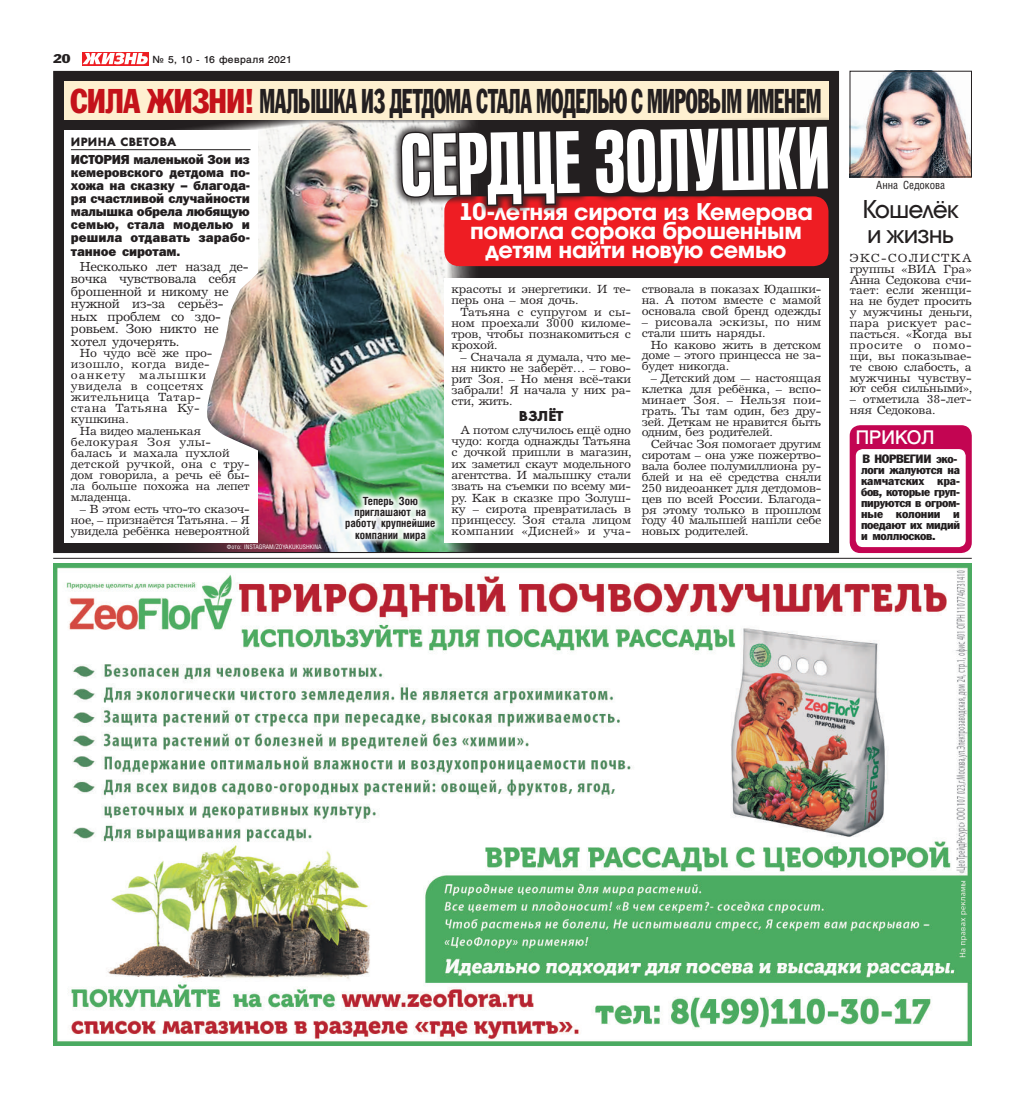
<style>
.page{position:relative;width:1025px;height:1099px;background:#fff}
.page>*{position:absolute;margin:0;border:0;box-sizing:border-box;transform-origin:0 0}
.t1{font:700 80.25px "ez Rubrica Cn";color:#fff;scale:.75 1}
.t2{font:33.75px "ez Fagot";letter-spacing:-.025em;color:#231f20;scale:.62 1}
.t3{font:25px/25px "ez Avante";letter-spacing:-.015em;color:#231f20}
.t4{font:700 23.5px/18.8px "ez Avante";letter-spacing:-.015em;color:#fff;text-align:center}
.t5{font:500 18.75px "ez Helios";letter-spacing:-.015em;color:#fff}
.t6{font:800 15px "ez Futura";letter-spacing:-.02em;color:#231f20;scale:1.1 1}
.t7{font:800 13.12px/13.1px "ez Franklin Goth";letter-spacing:.005em;color:#231f20;text-align:justify}
.t8{font:13.12px/12.5px "ez Excelsior";letter-spacing:-.02em;color:#231f20}
.t9{font:800 12.5px "ez Futura";letter-spacing:.01em;color:#231f20;scale:1.05 1}
.t10{font:12.5px "ez Fagot";color:#231f20;scale:1.3 1}
.t11{font:11.88px/10.9px "ez Excelsior";letter-spacing:-.02em;color:#231f20;text-align:justify;scale:1.05 1}
.t12{font:11.88px/11px "ez Fagot";letter-spacing:-.025em;color:#231f20;scale:1.1 1}
.t13{font:11.88px/11px "ez Excelsior";letter-spacing:.025em;color:#231f20;scale:1.05 1}
.t14{font:11.88px/10.9px "ez Excelsior";letter-spacing:.01em;color:#231f20;scale:1.05 1}
.t15{font:11.88px/10.9px "ez Excelsior";color:#231f20;scale:1.05 1}
.t16{font:700 11.25px/11.2px "ez Helios Cond";color:#231f20;text-align:center}
.t17{font:11.25px "ez Helios Cond";color:#231f20}
.t18{font:500 10px "ez Helios";letter-spacing:.025em;color:#231f20;scale:1.05 1}
.t19{font:6.25px "ez Helios Cond";color:#fff}
.s1{color:#c4121a}
</style>
<div class="page">
<svg style="left:82px;top:52px;width:67px;height:13px"></svg>
<svg style="left:82px;top:53px;width:66px;height:11px"></svg>
<div style="left:53px;top:71px;width:785px;height:482px;background:#231f20;border:1px solid #231f20"></div>
<img style="left:138px;top:120px;width:344px;height:432px">
<div style="left:444px;top:278px;width:384px;height:264px;background:#fff"></div>
<div style="left:64px;top:130px;width:193px;height:412px;background:#fff"></div>
<img style="left:207px;top:235px;width:67px;height:226px">
<div style="left:64px;top:81px;width:764px;height:39px;background:#fef0d0"></div>
<div style="left:392px;top:117px;width:445px;height:97px;background:#231f20;opacity:.75"></div>
<svg style="left:400px;top:70px;width:182px;height:418px"></svg>
<svg style="left:592px;top:70px;width:238px;height:385px"></svg>
<hr style="left:71px;top:149px;width:179px;height:1px;background:#231f20">
<img style="left:338px;top:489px;width:103px;height:59px">
<div style="left:849px;top:425px;width:122px;height:128px;background:#c30552;border-radius:11px"></div>
<div style="left:855px;top:449px;width:110px;height:98px;background:#fff;border-radius:7px"></div>
<img style="left:851px;top:73px;width:118px;height:102px">
<div style="left:849px;top:71px;width:122px;height:106px;border:1px solid #231f20"></div>
<hr style="left:53px;top:558px;width:918px;height:1px;background:#231f20">
<img style="left:53px;top:563px;width:918px;height:482px">
<p class="t10" style="left:53px;top:51px;width:15px">20</p>
<p class="t18" style="left:152px;top:53px;width:134px">№ 5, 10 - 16 февраля 2021</p>
<h2 class="t2" style="left:70px;top:82px;width:1212px"><span class="s1">СИЛА ЖИЗНИ!</span> МАЛЫШКА ИЗ ДЕТДОМА СТАЛА МОДЕЛЬЮ С МИРОВЫМ ИМЕНЕМ</h2>
<h1 class="t1" style="left:399px;top:119px;width:575px;rotate:-1deg">СЕРДЦЕ ЗОЛУШКИ</h1>
<p class="t9" style="left:71px;top:134px;width:102px">ИРИНА СВЕТОВА</p>
<p class="t7" style="left:71px;top:152px;width:180px">ИСТОРИЯ маленькой Зои из кемеровского детдома по&shy;хожа на сказку – благода&shy;ря счастливой случайности малышка обрела любящую семью, стала моделью и решила отдавать зарабо&shy;танное сиротам.</p>
<p class="t8" style="left:71px;top:260px;width:179px;text-indent:9px">Несколько лет назад де&shy;вочка чувствовала себя брошенной и никому не нужной из-за серьёз&shy;ных проблем со здо&shy;ровьем. Зою никто не хотел удочерять.</p>
<p class="t13" style="left:71px;top:347px;width:136px;text-indent:9px">Но чудо всё же про&shy;изошло, когда виде&shy;оанкету малышки увидела в соцсетях жительница Татар&shy;стана Татьяна Ку&shy;кушкина.</p>
<p class="t11" style="left:71px;top:425px;width:172px;text-align:left;text-indent:9px">На видео маленькая белокурая Зоя улы&shy;балась и махала пухлой детской ручкой, она с тру&shy;дом говорила, а речь её бы&shy;ла больше похожа на лепет младенца.</p>
<p class="t11" style="left:71px;top:503px;width:172px;text-indent:9px">– В этом есть что-то сказоч&shy;ное, – признаётся Татьяна. – Я увидела ребёнка невероятной</p>
<h3 class="t4" style="left:459px;top:203px;width:355px">10-летняя сирота из Кемерова помогла сорока брошенным детям найти новую семью</h3>
<p class="t11" style="left:641px;top:283px;width:172px">ствовала в показах Юдашки&shy;на. А потом вместе с мамой основала свой бренд одежды</p>
<p class="t14" style="left:641px;top:316px;width:172px">– рисовала эскизы, по ним стали шить наряды.</p>
<p class="t11" style="left:641px;top:339px;width:172px;text-indent:9px">Но каково жить в детском доме – этого принцесса не за&shy;будет никогда.</p>
<p class="t11" style="left:641px;top:372px;width:172px;text-indent:9px">– Детский дом — настоящая клетка для ребёнка, – вспо&shy;минает Зоя. – Нельзя пои&shy;грать. Ты там один, без дру&shy;зей. Деткам не нравится быть одним, без родителей.</p>
<p class="t11" style="left:641px;top:438px;width:172px;text-indent:9px">Сейчас Зоя помогает другим сиротам – она уже пожертво&shy;вала более полумиллиона ру&shy;блей и на её средства сняли 250 видеоанкет для детдомов&shy;цев по всей России. Благода&shy;ря этому только в прошлом году 40 малышей нашли себе новых родителей.</p>
<p class="t11" style="left:451px;top:283px;width:172px">красоты и энергетики. И те&shy;перь она – моя дочь.</p>
<p class="t11" style="left:451px;top:306px;width:172px;text-indent:9px">Татьяна с супругом и сы&shy;ном проехали 3000 киломе&shy;тров, чтобы познакомиться с крохой.</p>
<p class="t11" style="left:451px;top:351px;width:172px;text-indent:9px">– Сначала я думала, что ме&shy;ня никто не заберёт… – гово&shy;рит Зоя. – Но меня всё-таки забрали! Я начала у них ра&shy;сти, жить.</p>
<p class="t6" style="left:518px;top:407px;width:42px">ВЗЛЁТ</p>
<p class="t11" style="left:451px;top:424px;width:173px;line-height:11.2px;text-indent:9px">А потом случилось ещё одно чудо: когда однажды Татьяна с дочкой пришли в магазин, их заметил скаут модельного агентства. И малышку стали звать на съемки по всему ми&shy;ру. Как в сказке про Золуш&shy;ку – сирота превратилась в принцессу. Зоя стала лицом компании «Дисней» и уча-</p>
<p class="t16" style="left:345px;top:495px;width:92px">Теперь Зою приглашают на работу крупнейшие компании мира</p>
<p class="t19" style="left:227px;top:543px;width:96px">Фото: INSTAGRAM/ZOYAKUKUSHKINA</p>
<p class="t17" style="left:875px;top:178px;width:70px">Анна Седокова</p>
<h3 class="t3" style="left:862px;top:197px;width:97px">Кошелёк и жизнь</h3>
<p class="t11" style="left:849px;top:252px;width:118px">ЭКС-СОЛИСТКА группы «ВИА Гра» Анна Седокова счи&shy;тает: если женщи&shy;на не будет просить у мужчины деньги, пара рискует рас&shy;пасться. «Когда вы просите о помо&shy;щи, вы показывае&shy;те свою слабость, а мужчины чувству&shy;ют себя сильными»,</p>
<p class="t15" style="left:849px;top:394px;width:118px">– отметила 38-лет&shy;няя Седокова.</p>
<h3 class="t5" style="left:855px;top:426px;width:80px">ПРИКОЛ</h3>
<p class="t12" style="left:860px;top:453px;width:91px">В НОРВЕГИИ эко&shy;логи жалуются на камчатских кра&shy;бов, которые груп&shy;пируются в огром&shy;ные колонии и поедают их мидий и моллюсков.</p>
</div>
